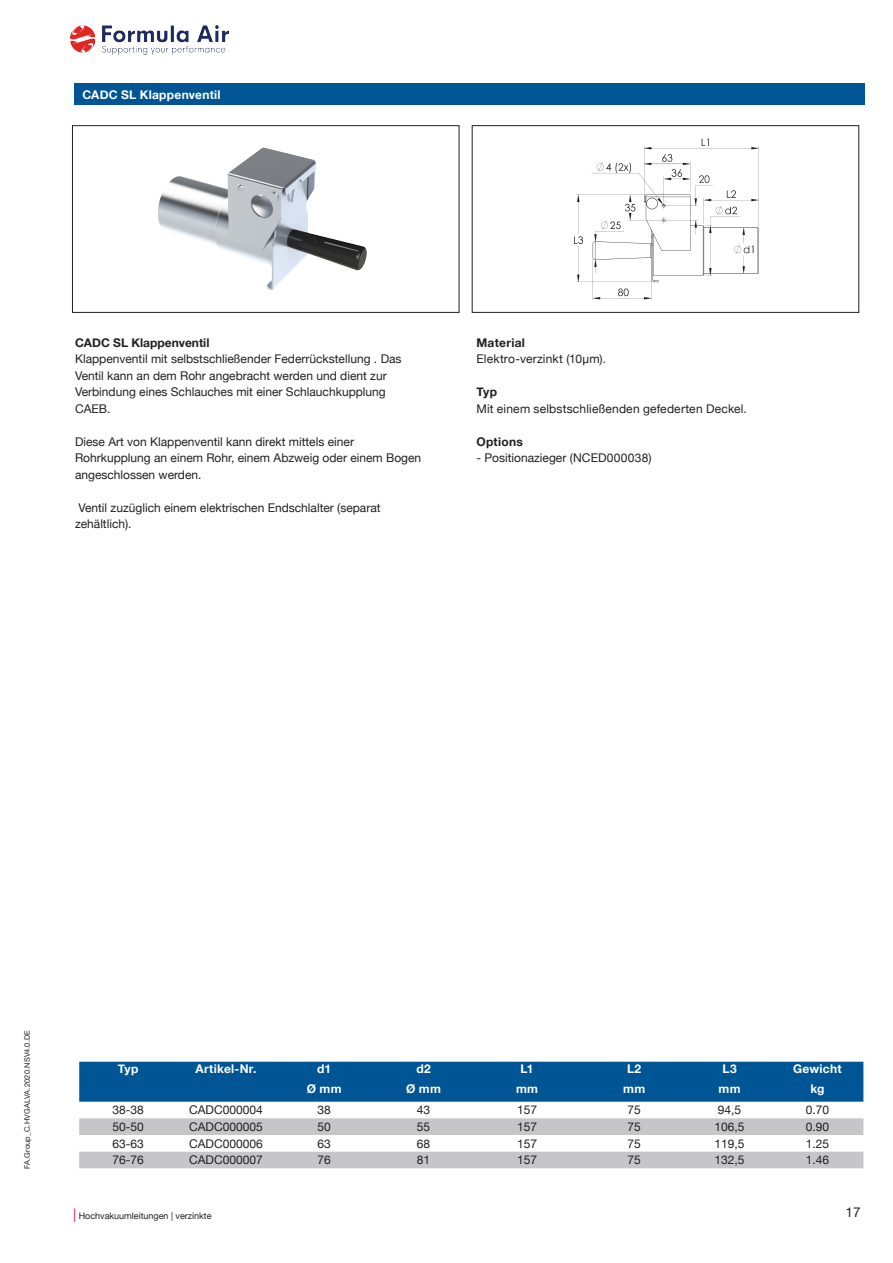
<style>
.page{position:relative;width:893px;height:1263px;background:#fff}
.page>*{position:absolute;margin:0;border:0;box-sizing:border-box;transform-origin:0 0}
.t1{font:13.5px "Helvetica Neue";color:#231f20}
.Body_alinea{font:12px/16.5px "Helvetica Neue";color:#231f20}
.Subheader2-H2{font:12px/16.5px "Helvetica Neue";color:#231f20}
.Body_alinea_tabel{font:12px "Helvetica Neue";color:#231f20}
.Header3-_H3_tabel_bo{font:700 12px "Helvetica Neue";letter-spacing:.02em;color:#fff}
.Subheader2-H2-2{font:700 12px "Helvetica Neue";color:#231f20}
.Header1-H1{font:700 12px "Helvetica Neue";letter-spacing:.025em;color:#fff}
.Subheader2-H2-3{font:700 12px "Helvetica Neue";letter-spacing:.025em;color:#231f20}
.Subheader2-H2-4{font:700 12px "Helvetica Neue";letter-spacing:.02em;color:#231f20}
.t2{font:9px "Helvetica Neue";color:#231f20}
.t3{font:7.5px "Helvetica Neue";letter-spacing:.02em;color:#231f20}
.s1{font-size:13.5px;color:#ed154e}
</style>
<div class="page">
<img style="left:71px;top:26px;width:157px;height:28px">
<div style="left:72px;top:125px;width:387px;height:188px;border:1px solid #231f20"></div>
<div style="left:79px;top:1062px;width:784px;height:40px;background:#005595"></div>
<svg style="left:79px;top:1118px;width:784px;height:50px"></svg>
<div style="left:78px;top:84px;width:787px;height:21px;background:#005595"></div>
<img style="left:158px;top:147px;width:209px;height:143px">
<img style="left:557px;top:125px;width:218px;height:188px">
<p class="Header1-H1" style="left:82px;top:87px;width:140px">CADC SL Klappenventil</p>
<p class="Header1-H1" style="left:78px;top:87px;width:10px">B</p>
<p class="Subheader2-H2-2" style="left:75px;top:335px;width:136px">CADC SL Klappenventil</p>
<p class="Subheader2-H2" style="left:75px;top:351px;width:328px">Klappenventil mit selbstschließender Federrückstellung . Das Ventil kann an dem Rohr angebracht werden und dient zur Verbindung eines Schlauches mit einer Schlauchkupplung CAEB.</p>
<p class="Body_alinea" style="left:75px;top:433px;width:348px">Diese Art von Klappenventil kann direkt mittels einer<br>Rohrkupplung an einem Rohr, einem Abzweig oder einem Bogen angeschlossen werden.</p>
<p class="Body_alinea" style="left:75px;top:499px;width:307px">Ventil zuzüglich einem elektrischen Endschlalter (separat zehältlich).</p>
<p class="Subheader2-H2-3" style="left:476px;top:335px;width:50px">Material</p>
<p class="Body_alinea" style="left:476px;top:351px;width:131px">Elektro-verzinkt (10µm).</p>
<p class="Subheader2-H2-2" style="left:476px;top:385px;width:22px">Typ</p>
<p class="Subheader2-H2" style="left:476px;top:400px;width:272px">Mit einem selbstschließenden gefederten Deckel.</p>
<p class="Subheader2-H2-4" style="left:476px;top:434px;width:48px">Options</p>
<p class="Body_alinea" style="left:476px;top:450px;width:177px">- Positionazieger (NCED000038)</p>
<p class="t3" style="left:23px;top:1169px;width:141px;rotate:-90deg">FA.Group_C.HVGALVA.2020.NSV4.0.DE</p>
<p class="Header3-_H3_tabel_bo" style="left:118px;top:1062px;width:22px">Typ</p>
<p class="Header3-_H3_tabel_bo" style="left:195px;top:1062px;width:62px">Artikel-Nr.</p>
<p class="Header3-_H3_tabel_bo" style="left:317px;top:1062px;width:15px">d1</p>
<p class="Header3-_H3_tabel_bo" style="left:416px;top:1062px;width:16px">d2</p>
<p class="Header3-_H3_tabel_bo" style="left:521px;top:1062px;width:14px">L1</p>
<p class="Header3-_H3_tabel_bo" style="left:627px;top:1062px;width:16px">L2</p>
<p class="Header3-_H3_tabel_bo" style="left:722px;top:1062px;width:16px">L3</p>
<p class="Header3-_H3_tabel_bo" style="left:793px;top:1062px;width:50px">Gewicht</p>
<p class="Header3-_H3_tabel_bo" style="left:307px;top:1082px;width:36px">Ø mm</p>
<p class="Header3-_H3_tabel_bo" style="left:406px;top:1082px;width:36px">Ø mm</p>
<p class="Header3-_H3_tabel_bo" style="left:516px;top:1082px;width:23px">mm</p>
<p class="Header3-_H3_tabel_bo" style="left:623px;top:1082px;width:23px">mm</p>
<p class="Header3-_H3_tabel_bo" style="left:719px;top:1082px;width:23px">mm</p>
<p class="Header3-_H3_tabel_bo" style="left:810px;top:1082px;width:16px">kg</p>
<p class="Body_alinea_tabel" style="left:112px;top:1103px;width:33px">38-38</p>
<p class="Body_alinea_tabel" style="left:189px;top:1103px;width:75px">CADC000004</p>
<p class="Body_alinea_tabel" style="left:318px;top:1103px;width:15px">38</p>
<p class="Body_alinea_tabel" style="left:417px;top:1103px;width:15px">43</p>
<p class="Body_alinea_tabel" style="left:517px;top:1103px;width:22px">157</p>
<p class="Body_alinea_tabel" style="left:627px;top:1103px;width:15px">75</p>
<p class="Body_alinea_tabel" style="left:718px;top:1103px;width:25px">94,5</p>
<p class="Body_alinea_tabel" style="left:806px;top:1103px;width:25px">0.70</p>
<p class="Body_alinea_tabel" style="left:112px;top:1119px;width:33px">50-50</p>
<p class="Body_alinea_tabel" style="left:189px;top:1119px;width:75px">CADC000005</p>
<p class="Body_alinea_tabel" style="left:318px;top:1119px;width:15px">50</p>
<p class="Body_alinea_tabel" style="left:417px;top:1119px;width:15px">55</p>
<p class="Body_alinea_tabel" style="left:517px;top:1119px;width:22px">157</p>
<p class="Body_alinea_tabel" style="left:627px;top:1119px;width:15px">75</p>
<p class="Body_alinea_tabel" style="left:715px;top:1119px;width:32px">106,5</p>
<p class="Body_alinea_tabel" style="left:806px;top:1119px;width:25px">0.90</p>
<p class="Body_alinea_tabel" style="left:112px;top:1136px;width:33px">63-63</p>
<p class="Body_alinea_tabel" style="left:189px;top:1136px;width:75px">CADC000006</p>
<p class="Body_alinea_tabel" style="left:318px;top:1136px;width:15px">63</p>
<p class="Body_alinea_tabel" style="left:417px;top:1136px;width:15px">68</p>
<p class="Body_alinea_tabel" style="left:517px;top:1136px;width:22px">157</p>
<p class="Body_alinea_tabel" style="left:627px;top:1136px;width:15px">75</p>
<p class="Body_alinea_tabel" style="left:715px;top:1136px;width:32px">119,5</p>
<p class="Body_alinea_tabel" style="left:806px;top:1136px;width:25px">1.25</p>
<p class="Body_alinea_tabel" style="left:112px;top:1153px;width:33px">76-76</p>
<p class="Body_alinea_tabel" style="left:189px;top:1153px;width:75px">CADC000007</p>
<p class="Body_alinea_tabel" style="left:318px;top:1153px;width:15px">76</p>
<p class="Body_alinea_tabel" style="left:417px;top:1153px;width:15px">81</p>
<p class="Body_alinea_tabel" style="left:517px;top:1153px;width:22px">157</p>
<p class="Body_alinea_tabel" style="left:627px;top:1153px;width:15px">75</p>
<p class="Body_alinea_tabel" style="left:715px;top:1153px;width:32px">132,5</p>
<p class="Body_alinea_tabel" style="left:806px;top:1153px;width:25px">1.46</p>
<p class="t2" style="left:73px;top:1211px;width:140px"><span class="s1">|</span> Hochvakuumleitungen | verzinkte</p>
<p class="t1" style="left:845px;top:1204px;width:17px">17</p>
</div>
